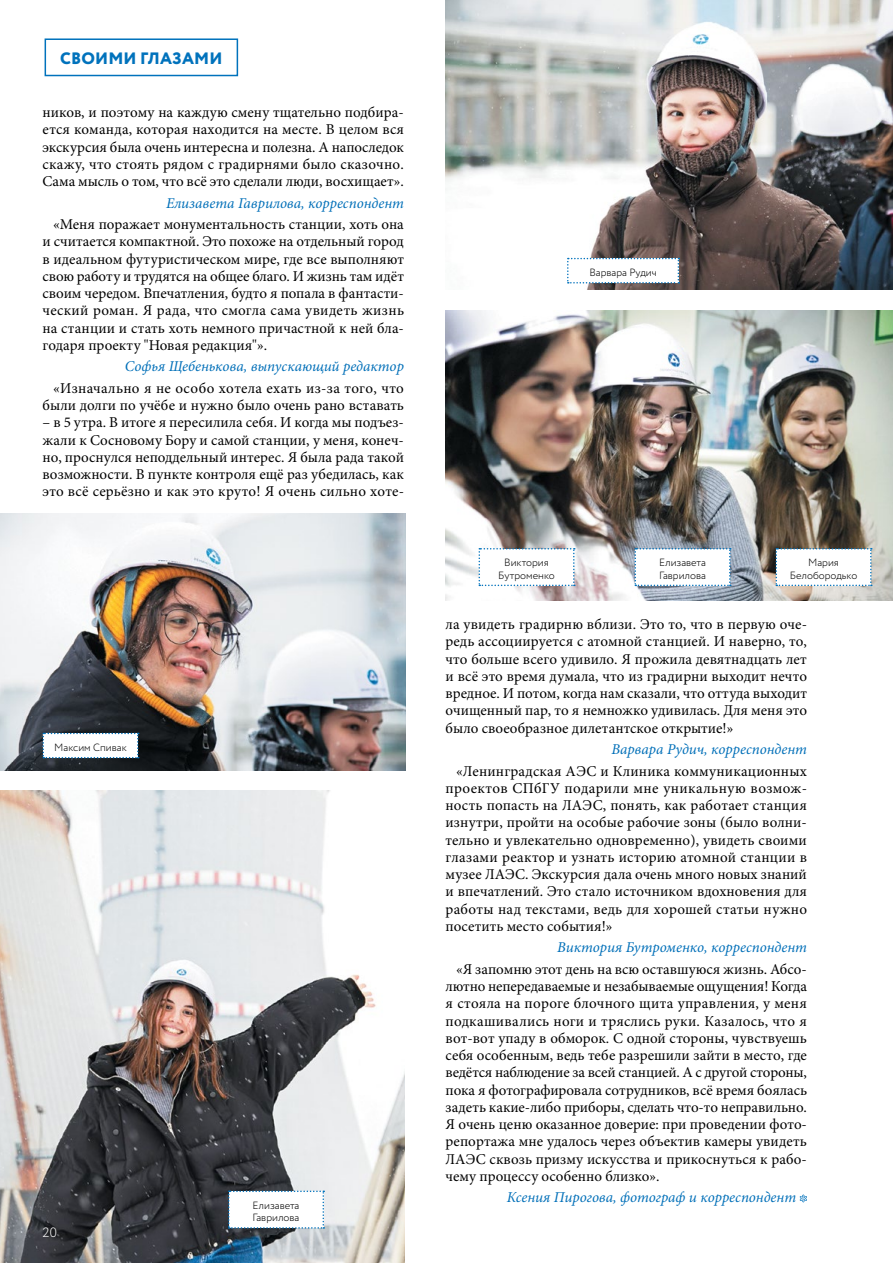
<style>
.page{position:relative;width:893px;height:1263px;background:#fff}
.page>*{position:absolute;margin:0;border:0;box-sizing:border-box;transform-origin:0 0}
.t1{font:800 16.5px "Circe";letter-spacing:.01em;color:#0072bc}
.t2{font:15px/17.2px "Minion Pro";letter-spacing:.005em;color:#000;text-align:justify}
.t3{font:italic 15px "Minion Pro";color:#006fb8}
.t4{font:300 13.5px "Circe";color:#fff}
.t5{font:300 10.5px/12.6px "Circe";color:#000}
</style>
<div class="page">
<svg style="left:800px;top:1194px;width:7px;height:8px"></svg>
<img style="left:445px;top:310px;width:448px;height:291px">
<img style="left:446px;top:0;width:447px;height:289px">
<img style="left:0;top:791px;width:404px;height:472px">
<img style="left:0;top:513px;width:405px;height:257px">
<div style="left:45px;top:38px;width:193px;height:38px;border:2px solid #0072bc"></div>
<svg style="left:567px;top:258px;width:112px;height:26px"></svg>
<svg style="left:634px;top:548px;width:97px;height:38px"></svg>
<svg style="left:228px;top:1190px;width:96px;height:39px"></svg>
<svg style="left:775px;top:548px;width:97px;height:38px"></svg>
<svg style="left:478px;top:548px;width:97px;height:38px"></svg>
<svg style="left:43px;top:733px;width:96px;height:25px"></svg>
<p class="t1" style="left:60px;top:47px;width:164px">СВОИМИ ГЛАЗАМИ</p>
<p class="t2" style="left:43px;top:104px;width:363px">ников, и поэтому на каждую смену тщательно подбира&shy;ется команда, которая находится на месте. В целом вся экскурсия была очень интересна и полезна. А напоследок скажу, что стоять рядом с градирнями было сказочно.<br>Сама мысль о том, что всё это сделали люди, восхищает».</p>
<p class="t3" style="left:166px;top:193px;width:239px">Елизавета Гаврилова, корреспондент</p>
<p class="t2" style="left:43px;top:216px;width:363px;text-indent:11px">«Меня поражает монументальность станции, хоть она и считается компактной. Это похоже на отдельный город в идеальном футуристическом мире, где все выполняют свою работу и трудятся на общее благо. И жизнь там идёт своим чередом. Впечатления, будто я попала в фантасти&shy;ческий роман. Я рада, что смогла сама увидеть жизнь на станции и стать хоть немного причастной к ней бла&shy;годаря проекту "Новая редакция"».</p>
<p class="t3" style="left:125px;top:356px;width:281px">Софья Щебенькова, выпускающий редактор</p>
<p class="t2" style="left:43px;top:380px;width:363px;text-align:right">«Изначально я не особо хотела ехать из-за того, что были долги по учёбе и нужно было очень рано вставать</p>
<p class="t2" style="left:43px;top:414px;width:363px">– в 5 утра. В итоге я пересилила себя. И когда мы подъез&shy;жали к Сосновому Бору и самой станции, у меня, конеч&shy;но, проснулся неподдельный интерес. Я была рада такой возможности. В пункте контроля ещё раз убедилась, как это всё серьёзно и как это круто! Я очень сильно хоте-</p>
<p class="t5" style="left:54px;top:741px;width:74px">Максим Спивак</p>
<p class="t4" style="left:43px;top:1224px;width:16px">20</p>
<p class="t5" style="left:253px;top:1199px;width:48px">Елизавета<br>Гаврилова</p>
<p class="t5" style="left:589px;top:266px;width:69px">Варвара Рудич</p>
<p class="t5" style="left:498px;top:556px;width:58px;text-align:center">Виктория<br>Бутроменко</p>
<p class="t5" style="left:659px;top:556px;width:48px">Елизавета<br>Гаврилова</p>
<p class="t5" style="left:790px;top:556px;width:69px;text-align:center">Мария<br>Белобородько</p>
<p class="t2" style="left:445px;top:616px;width:363px">ла увидеть градирню вблизи. Это то, что в первую оче&shy;редь ассоциируется с атомной станцией. И наверно, то, что больше всего удивило. Я прожила девятнадцать лет и всё это время думала, что из градирни выходит нечто вредное. И потом, когда нам сказали, что оттуда выходит очищенный пар, то я немножко удивилась. Для меня это было своеобразное дилетантское открытие!»</p>
<p class="t3" style="left:611px;top:739px;width:197px">Варвара Рудич, корреспондент</p>
<p class="t2" style="left:445px;top:762px;width:363px;text-indent:11px">«Ленинградская АЭС и Клиника коммуникационных проектов СПбГУ подарили мне уникальную возмож&shy;ность попасть на ЛАЭС, понять, как работает станция изнутри, пройти на особые рабочие зоны (было волни&shy;тельно и увлекательно одновременно), увидеть своими глазами реактор и узнать историю атомной станции в музее ЛАЭС. Экскурсия дала очень много новых знаний и впечатлений. Это стало источником вдохновения для работы над текстами, ведь для хорошей статьи нужно посетить место события!»</p>
<p class="t3" style="left:557px;top:937px;width:251px">Виктория Бутроменко, корреспондент</p>
<p class="t2" style="left:445px;top:960px;width:363px;text-indent:11px">«Я запомню этот день на всю оставшуюся жизнь. Абсо&shy;лютно непередаваемые и незабываемые ощущения! Когда я стояла на пороге блочного щита управления, у меня подкашивались ноги и тряслись руки. Казалось, что я вот-вот упаду в обморок. С одной стороны, чувствуешь себя особенным, ведь тебе разрешили зайти в место, где ведётся наблюдение за всей станцией. А с другой стороны, пока я фотографировала сотрудников, всё время боялась задеть какие-либо приборы, сделать что-то неправильно.<br>Я очень ценю оказанное доверие: при проведении фото&shy;репортажа мне удалось через объектив камеры увидеть ЛАЭС сквозь призму искусства и прикоснуться к рабо&shy;чему процессу особенно близко».</p>
<p class="t3" style="left:507px;top:1187px;width:291px">Ксения Пирогова, фотограф и корреспондент</p>
</div>
